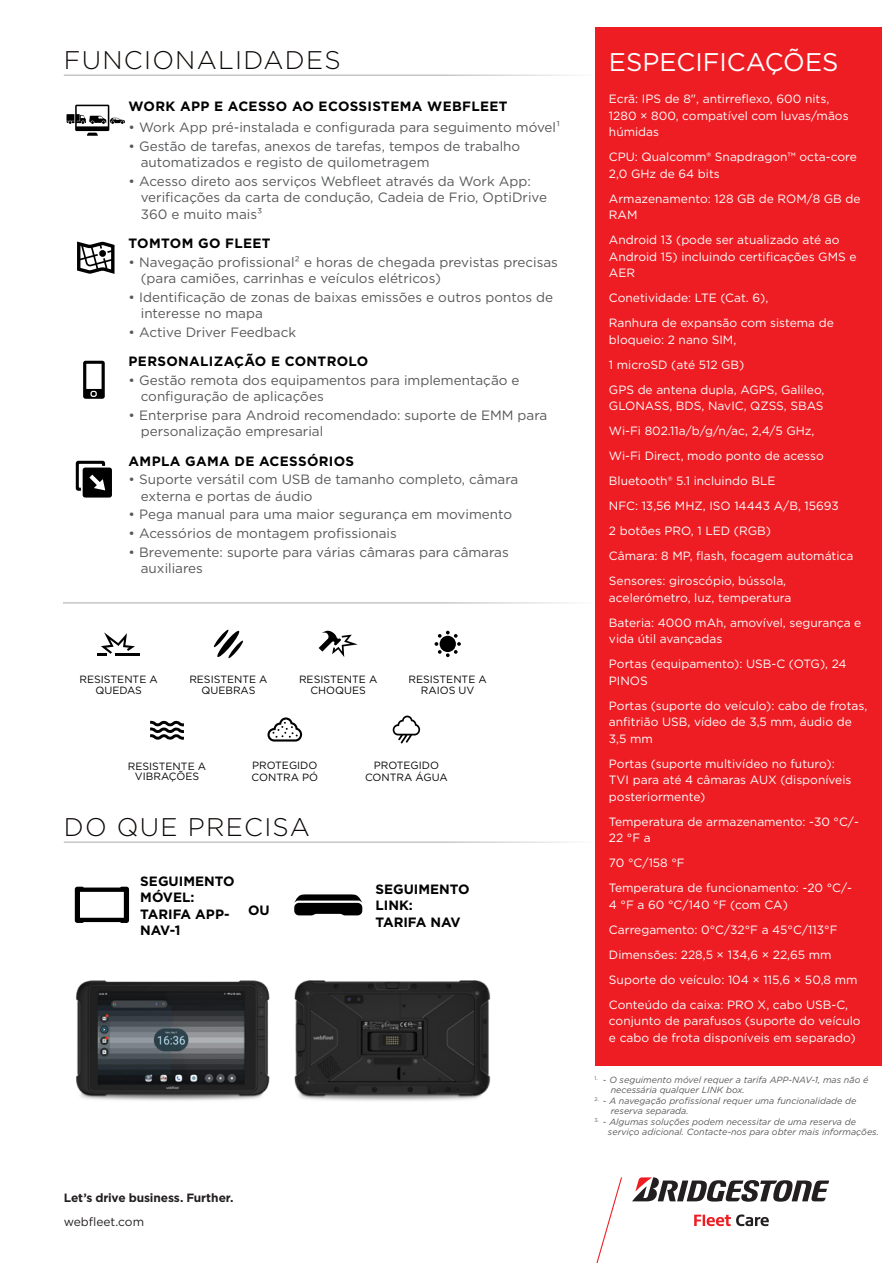
<style>
.page{position:relative;width:893px;height:1263px;background:#fff}
.page>*{position:absolute;margin:0;border:0;box-sizing:border-box;transform-origin:0 0}
.t1{font:300 25.5px "Gotham";letter-spacing:.05em;color:#0c0806}
.t2{font:25.5px "Gotham";color:#fff}
.t3{font:13.5px/16.5px "Gotham";color:#57585a}
.t4{font:700 13.5px "Gotham";letter-spacing:.02em;color:#000}
.t5{font:700 13.5px/16.5px "Gotham";color:#000}
.t6{font:12px/25px "Gotham";color:#fff}
.t7{font:700 12px "Gotham";letter-spacing:-.01em;color:#231f20}
.t8{font:12px "Gotham";letter-spacing:-.005em;color:#231f20}
.t9{font:10.5px/10.5px "Gotham";color:#040503;text-align:center}
.t10{font:italic 9px/10.5px "Gotham";color:#57585a}
</style>
<div class="page">
<svg style="left:596px;top:1177px;width:26px;height:86px"></svg>
<svg style="left:694px;top:1214px;width:75px;height:12px"></svg>
<svg style="left:632px;top:1177px;width:197px;height:25px"></svg>
<img style="left:76px;top:980px;width:194px;height:121px">
<img style="left:294px;top:980px;width:197px;height:121px">
<svg style="left:75px;top:887px;width:54px;height:36px"></svg>
<svg style="left:294px;top:894px;width:68px;height:21px"></svg>
<svg style="left:67px;top:105px;width:58px;height:31px"></svg>
<svg style="left:77px;top:242px;width:38px;height:32px"></svg>
<svg style="left:83px;top:361px;width:22px;height:38px"></svg>
<svg style="left:76px;top:461px;width:36px;height:36px"></svg>
<div style="left:595px;top:28px;width:287px;height:1038px;background:#ee1d23"></div>
<hr style="left:115px;top:653px;width:25px;height:2px;background:#000">
<svg style="left:97px;top:632px;width:38px;height:23px"></svg>
<svg style="left:213px;top:629px;width:30px;height:30px"></svg>
<svg style="left:319px;top:630px;width:39px;height:27px"></svg>
<svg style="left:435px;top:631px;width:26px;height:26px"></svg>
<svg style="left:150px;top:721px;width:34px;height:19px"></svg>
<svg style="left:267px;top:717px;width:35px;height:24px"></svg>
<svg style="left:393px;top:715px;width:27px;height:28px"></svg>
<h1 class="t1" style="left:64px;top:44px;width:278px">FUNCIONALIDADES</h1>
<p class="t4" style="left:129px;top:97px;width:380px">WORK APP E ACESSO AO ECOSSISTEMA WEBFLEET</p>
<p class="t3" style="left:129px;top:119px;width:433px">• Work App pré-instalada e configurada para seguimento móvel¹</p>
<p class="t3" style="left:141px;top:137px;width:381px;text-indent:-12px">• Gestão de tarefas, anexos de tarefas, tempos de trabalho automatizados e registo de quilometragem</p>
<p class="t3" style="left:141px;top:172px;width:408px;text-indent:-12px">• Acesso direto aos serviços Webfleet através da Work App: verificações da carta de condução, Cadeia de Frio, OptiDrive<br>360 e muito mais³</p>
<p class="t4" style="left:129px;top:234px;width:144px">TOMTOM GO FLEET</p>
<p class="t3" style="left:141px;top:253px;width:419px;text-indent:-12px">• Navegação profissional² e horas de chegada previstas precisas (para camiões, carrinhas e veículos elétricos)</p>
<p class="t3" style="left:141px;top:289px;width:414px;text-indent:-12px">• Identificação de zonas de baixas emissões e outros pontos de interesse no mapa</p>
<p class="t3" style="left:129px;top:324px;width:169px">• Active Driver Feedback</p>
<p class="t4" style="left:129px;top:352px;width:241px">PERSONALIZAÇÃO E CONTROLO</p>
<p class="t3" style="left:141px;top:371px;width:380px;text-indent:-12px">• Gestão remota dos equipamentos para implementação e configuração de aplicações</p>
<p class="t3" style="left:141px;top:406px;width:408px;text-indent:-12px">• Enterprise para Android recomendado: suporte de EMM para personalização empresarial</p>
<p class="t4" style="left:129px;top:452px;width:227px">AMPLA GAMA DE ACESSÓRIOS</p>
<p class="t3" style="left:141px;top:471px;width:379px;text-indent:-12px">• Suporte versátil com USB de tamanho completo, câmara externa e portas de áudio</p>
<p class="t3" style="left:129px;top:506px;width:385px">• Pega manual para uma maior segurança em movimento</p>
<p class="t3" style="left:129px;top:525px;width:270px">• Acessórios de montagem profissionais</p>
<p class="t3" style="left:141px;top:543px;width:369px;text-indent:-12px">• Brevemente: suporte para várias câmaras para câmaras auxiliares</p>
<p class="t9" style="left:80px;top:674px;width:80px">RESISTENTE A<br>QUEDAS</p>
<p class="t9" style="left:189px;top:674px;width:80px">RESISTENTE A<br>QUEBRAS</p>
<p class="t9" style="left:299px;top:674px;width:80px">RESISTENTE A<br>CHOQUES</p>
<p class="t9" style="left:409px;top:674px;width:80px">RESISTENTE A<br>RAIOS UV</p>
<p class="t9" style="left:128px;top:760px;width:80px">RESISTENTE A<br>VIBRAÇÕES</p>
<p class="t9" style="left:252px;top:758px;width:68px;line-height:12.6px;text-align:left">PROTEGIDO<br>CONTRA PÓ</p>
<p class="t9" style="left:365px;top:758px;width:84px;line-height:12.6px">PROTEGIDO<br>CONTRA ÁGUA</p>
<h1 class="t1" style="left:64px;top:810px;width:248px">DO QUE PRECISA</h1>
<p class="t5" style="left:140px;top:872px;width:96px">SEGUIMENTO<br>MÓVEL:<br>TARIFA APP-<br>NAV-1</p>
<p class="t4" style="left:248px;top:901px;width:23px">OU</p>
<p class="t5" style="left:375px;top:881px;width:96px">SEGUIMENTO<br>LINK:<br>TARIFA NAV</p>
<p class="t7" style="left:64px;top:1189px;width:171px">Let’s drive business. Further.</p>
<p class="t8" style="left:64px;top:1214px;width:82px">webfleet.com</p>
<h1 class="t2" style="left:609px;top:46px;width:231px">ESPECIFICAÇÕES</h1>
<p class="t6" style="left:609px;top:90px;width:241px;line-height:16.5px">Ecrã: IPS de 8", antirreflexo, 600 nits,<br>1280 × 800, compatível com luvas/mãos húmidas</p>
<p class="t6" style="left:609px;top:148px;width:249px;line-height:16.5px">CPU: Qualcomm® Snapdragon™ octa-core<br>2,0 GHz de 64 bits</p>
<p class="t6" style="left:609px;top:190px;width:253px;line-height:16.5px">Armazenamento: 128 GB de ROM/8 GB de<br>RAM</p>
<p class="t6" style="left:609px;top:231px;width:249px;line-height:16.5px">Android 13 (pode ser atualizado até ao<br>Android 15) incluindo certificações GMS e<br>AER</p>
<p class="t6" style="left:609px;top:285px;width:226px">Conetividade: LTE (Cat. 6),<br>Ranhura de expansão com sistema de</p>
<p class="t6" style="left:609px;top:327px;width:217px">bloqueio: 2 nano SIM,<br>1 microSD (até 512 GB)<br>GPS de antena dupla, AGPS, Galileo,</p>
<p class="t6" style="left:609px;top:393px;width:246px">GLONASS, BDS, NavIC, QZSS, SBAS Wi-Fi 802.11a/b/g/n/ac, 2,4/5 GHz,<br>Wi-Fi Direct, modo ponto de acesso Bluetooth® 5.1 incluindo BLE<br>NFC: 13,56 MHZ, ISO 14443 A/B, 15693<br>2 botões PRO, 1 LED (RGB)<br>Câmara: 8 MP, flash, focagem automática Sensores: giroscópio, bússola,</p>
<p class="t6" style="left:609px;top:585px;width:254px">acelerómetro, luz, temperatura<br>Bateria: 4000 mAh, amovível, segurança e</p>
<p class="t6" style="left:609px;top:626px;width:239px">vida útil avançadas<br>Portas (equipamento): USB-C (OTG), 24</p>
<p class="t6" style="left:609px;top:668px;width:260px">PINOS<br>Portas (suporte do veículo): cabo de frotas,</p>
<p class="t6" style="left:609px;top:713px;width:244px;line-height:16.5px">anfitrião USB, vídeo de 3,5 mm, áudio de<br>3,5 mm</p>
<p class="t6" style="left:609px;top:755px;width:244px;line-height:16.5px">Portas (suporte multivídeo no futuro):<br>TVI para até 4 câmaras AUX (disponíveis posteriormente)</p>
<p class="t6" style="left:609px;top:813px;width:251px;line-height:16.5px">Temperatura de armazenamento: -30 °C/-<br>22 °F a</p>
<p class="t6" style="left:609px;top:850px;width:245px">70 °C/158 °F<br>Temperatura de funcionamento: -20 °C/-</p>
<p class="t6" style="left:609px;top:892px;width:250px">4 °F a 60 °C/140 °F (com CA)<br>Carregamento: 0°C/32°F a 45°C/113°F Dimensões: 228,5 × 134,6 × 22,65 mm Suporte do veículo: 104 × 115,6 × 50,8 mm Conteúdo da caixa: PRO X, cabo USB-C,</p>
<p class="t6" style="left:609px;top:1013px;width:253px;line-height:16.5px">conjunto de parafusos (suporte do veículo e cabo de frota disponíveis em separado)</p>
<p class="t10" style="left:611px;top:1074px;width:259px;text-indent:-16px"><sup>1.</sup> - O seguimento móvel requer a tarifa APP-NAV-1, mas não é necessária qualquer LINK box.</p>
<p class="t10" style="left:611px;top:1095px;width:247px;text-indent:-16px"><sup>2.</sup> - A navegação profissional requer uma funcionalidade de reserva separada.</p>
<p class="t10" style="left:608px;top:1116px;width:272px;text-indent:-13px"><sup>3.</sup> - Algumas soluções podem necessitar de uma reserva de serviço adicional. Contacte-nos para obter mais informações.</p>
</div>
